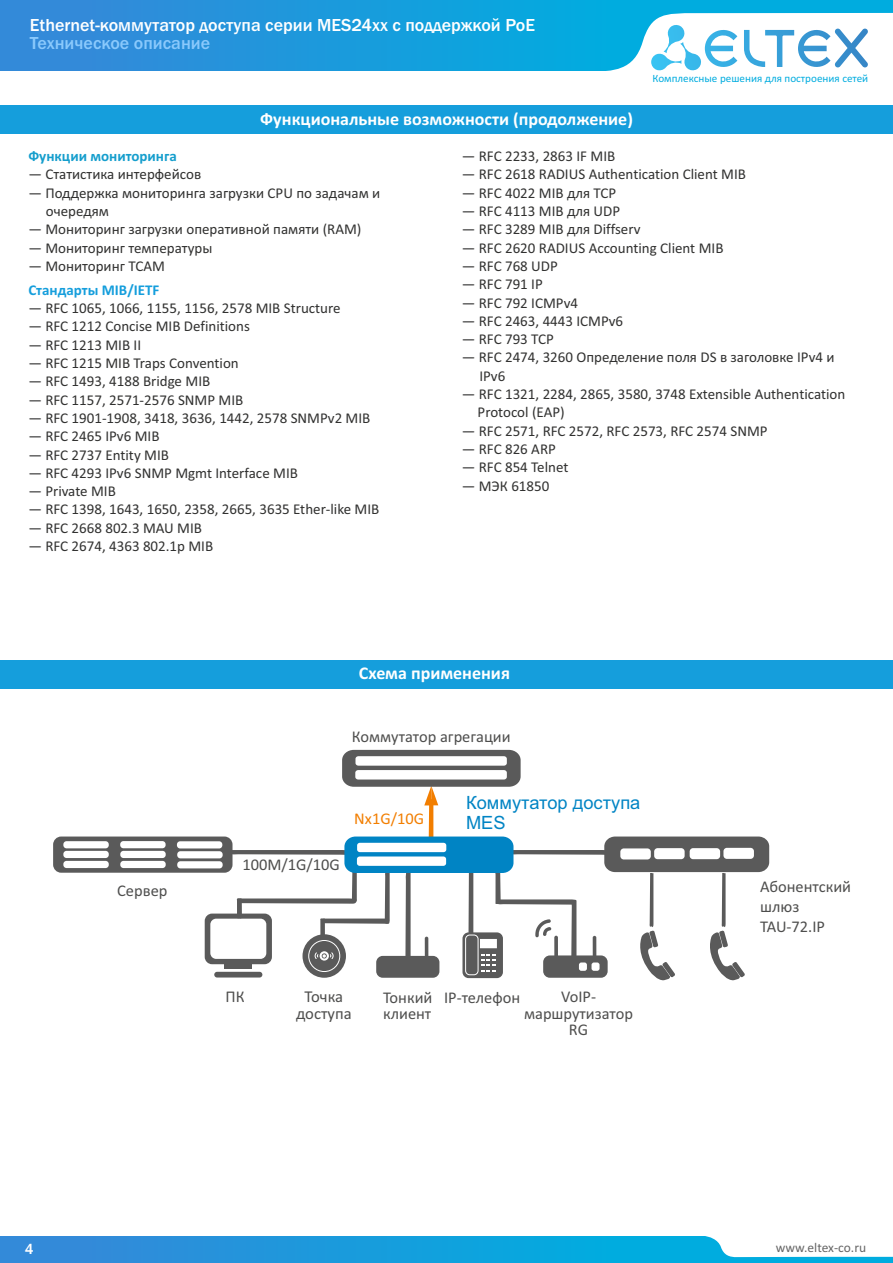
<style>
.page{position:relative;width:893px;height:1263px;background:#fff}
.page>*{position:absolute;margin:0;border:0;box-sizing:border-box;transform-origin:0 0}
.t1{font:18.3px/20.4px "Arial";color:#0084c4}
.t2{font:700 18px "Calibri";color:#fff}
.t3{font:500 18px "Franklin Gothic";color:#fff}
.t4{font:500 18px "Franklin Gothic";color:#8ac9fc}
.t5{font:16.65px "Calibri";color:#4e4e4d}
.t6{font:16.5px/20.1px "Calibri";color:#4e4e4d}
.t7{font:16.5px "Calibri";color:#f27e00}
.t8{font:15px/18.3px "Calibri";color:#313130}
.t9{font:700 15px "Calibri";color:#159ecd}
.t10{font:700 15px "Calibri";color:#159edc}
.t11{font:500 15px "Franklin Gothic";color:#fff}
.t12{font:13.5px "Calibri";color:#666}
.t13{font:11.1px "Calibri";color:#00acdf}
</style>
<div class="page">
<div style="left:0;top:0;width:893px;height:71px;background:linear-gradient(to right,#3489d9,#00b4e0)"></div>
<svg style="left:589px;top:13px;width:304px;height:58px"></svg>
<div style="left:0;top:1236px;width:893px;height:27px;background:linear-gradient(to right,#3489d9,#00b4e0)"></div>
<svg style="left:703px;top:1236px;width:190px;height:21px"></svg>
<div style="left:0;top:660px;width:893px;height:29px;background:#159edc"></div>
<svg style="left:53px;top:750px;width:716px;height:231px"></svg>
<div style="left:0;top:105px;width:893px;height:29px;background:#159edc"></div>
<p class="t3" style="left:30px;top:19px;width:507px">Ethernet-коммутатор доступа серии MES24xx с поддержкой PoE</p>
<p class="t4" style="left:30px;top:36px;width:182px">Техническое описание</p>
<p class="t2" style="left:260px;top:111px;width:374px">Функциональные возможности (продолжение)</p>
<p class="t13" style="left:652px;top:73px;width:217px">Комплексные решения для построения сетей</p>
<p class="t9" style="left:28px;top:150px;width:150px">Функции мониторинга</p>
<p class="t8" style="left:28px;top:166px;width:174px">— Статистика интерфейсов</p>
<p class="t8" style="left:46px;top:185px;width:336px;text-indent:-17px">— Поддержка мониторинга загрузки CPU по задачам и очередям</p>
<p class="t8" style="left:28px;top:221px;width:335px">— Мониторинг загрузки оперативной памяти (RAM)</p>
<p class="t8" style="left:28px;top:240px;width:185px">— Мониторинг температуры</p>
<p class="t8" style="left:28px;top:258px;width:138px">— Мониторинг TCAM</p>
<p class="t10" style="left:28px;top:283px;width:133px">Стандарты MIB/IETF</p>
<p class="t8" style="left:28px;top:300px;width:314px">— RFC 1065, 1066, 1155, 1156, 2578 MIB Structure</p>
<p class="t8" style="left:28px;top:318px;width:223px">— RFC 1212 Concise MIB Definitions</p>
<p class="t8" style="left:28px;top:337px;width:114px">— RFC 1213 MIB II</p>
<p class="t8" style="left:28px;top:355px;width:212px">— RFC 1215 MIB Traps Convention</p>
<p class="t8" style="left:28px;top:373px;width:183px">— RFC 1493, 4188 Bridge MIB</p>
<p class="t8" style="left:28px;top:392px;width:216px">— RFC 1157, 2571-2576 SNMP MIB</p>
<p class="t8" style="left:28px;top:410px;width:343px">— RFC 1901-1908, 3418, 3636, 1442, 2578 SNMPv2 MIB</p>
<p class="t8" style="left:28px;top:428px;width:133px">— RFC 2465 IPv6 MIB</p>
<p class="t8" style="left:28px;top:447px;width:142px">— RFC 2737 Entity MIB</p>
<p class="t8" style="left:28px;top:465px;width:271px">— RFC 4293 IPv6 SNMP Mgmt Interface MIB</p>
<p class="t8" style="left:28px;top:483px;width:89px">— Private MIB</p>
<p class="t8" style="left:28px;top:501px;width:352px">— RFC 1398, 1643, 1650, 2358, 2665, 3635 Ether-like MIB</p>
<p class="t8" style="left:28px;top:520px;width:175px">— RFC 2668 802.3 MAU MIB</p>
<p class="t8" style="left:28px;top:538px;width:186px">— RFC 2674, 4363 802.1p MIB</p>
<p class="t8" style="left:462px;top:148px;width:155px">— RFC 2233, 2863 IF MIB</p>
<p class="t8" style="left:462px;top:166px;width:286px">— RFC 2618 RADIUS Authentication Client MIB</p>
<p class="t8" style="left:462px;top:185px;width:156px">— RFC 4022 MIB для TCP</p>
<p class="t8" style="left:462px;top:203px;width:160px">— RFC 4113 MIB для UDP</p>
<p class="t8" style="left:462px;top:221px;width:180px">— RFC 3289 MIB для Diffserv</p>
<p class="t8" style="left:462px;top:240px;width:263px">— RFC 2620 RADIUS Accounting Client MIB</p>
<p class="t8" style="left:462px;top:258px;width:98px">— RFC 768 UDP</p>
<p class="t8" style="left:462px;top:276px;width:82px">— RFC 791 IP</p>
<p class="t8" style="left:462px;top:295px;width:118px">— RFC 792 ICMPv4</p>
<p class="t8" style="left:462px;top:313px;width:163px">— RFC 2463, 4443 ICMPv6</p>
<p class="t8" style="left:462px;top:331px;width:94px">— RFC 793 TCP</p>
<p class="t8" style="left:479px;top:350px;width:357px;text-indent:-18px">— RFC 2474, 3260 Определение поля DS в заголовке IPv4 и<br>IРv6</p>
<p class="t8" style="left:478px;top:386px;width:369px;text-indent:-16px">— RFC 1321, 2284, 2865, 3580, 3748 Extensible Authentication<br>Protocol (EAP)</p>
<p class="t8" style="left:462px;top:423px;width:307px">— RFC 2571, RFC 2572, RFC 2573, RFC 2574 SNMP</p>
<p class="t8" style="left:462px;top:441px;width:96px">— RFC 826 ARP</p>
<p class="t8" style="left:462px;top:459px;width:108px">— RFC 854 Telnet</p>
<p class="t8" style="left:462px;top:478px;width:89px">— МЭК 61850</p>
<p class="t2" style="left:359px;top:665px;width:153px">Схема применения</p>
<p class="t6" style="left:352px;top:728px;width:160px">Коммутатор агрегации</p>
<p class="t6" style="left:117px;top:882px;width:52px">Сервер</p>
<p class="t6" style="left:242px;top:856px;width:99px">100М/1G/10G</p>
<p class="t7" style="left:354px;top:812px;width:71px">Nх1G/10G</p>
<p class="t1" style="left:466px;top:794px;width:176px">Коммутатор доступа<br>MES</p>
<p class="t6" style="left:226px;top:988px;width:21px">ПК</p>
<p class="t6" style="left:383px;top:991px;width:51px;line-height:16.2px">Тонкий клиент</p>
<p class="t5" style="left:305px;top:990px;width:40px">Точка</p>
<p class="t6" style="left:444px;top:989px;width:78px">IP-телефон</p>
<p class="t5" style="left:296px;top:1006px;width:57px">доступа</p>
<p class="t6" style="left:524px;top:990px;width:111px;line-height:16.5px;text-align:center">VoIP&shy;маршрутизатор<br>RG</p>
<p class="t6" style="left:760px;top:878px;width:93px">Абонентский шлюз<br>TAU-72.IP</p>
<p class="t11" style="left:25px;top:1243px;width:10px">4</p>
<p class="t12" style="left:776px;top:1242px;width:92px">www.eltex-co.ru</p>
</div>
